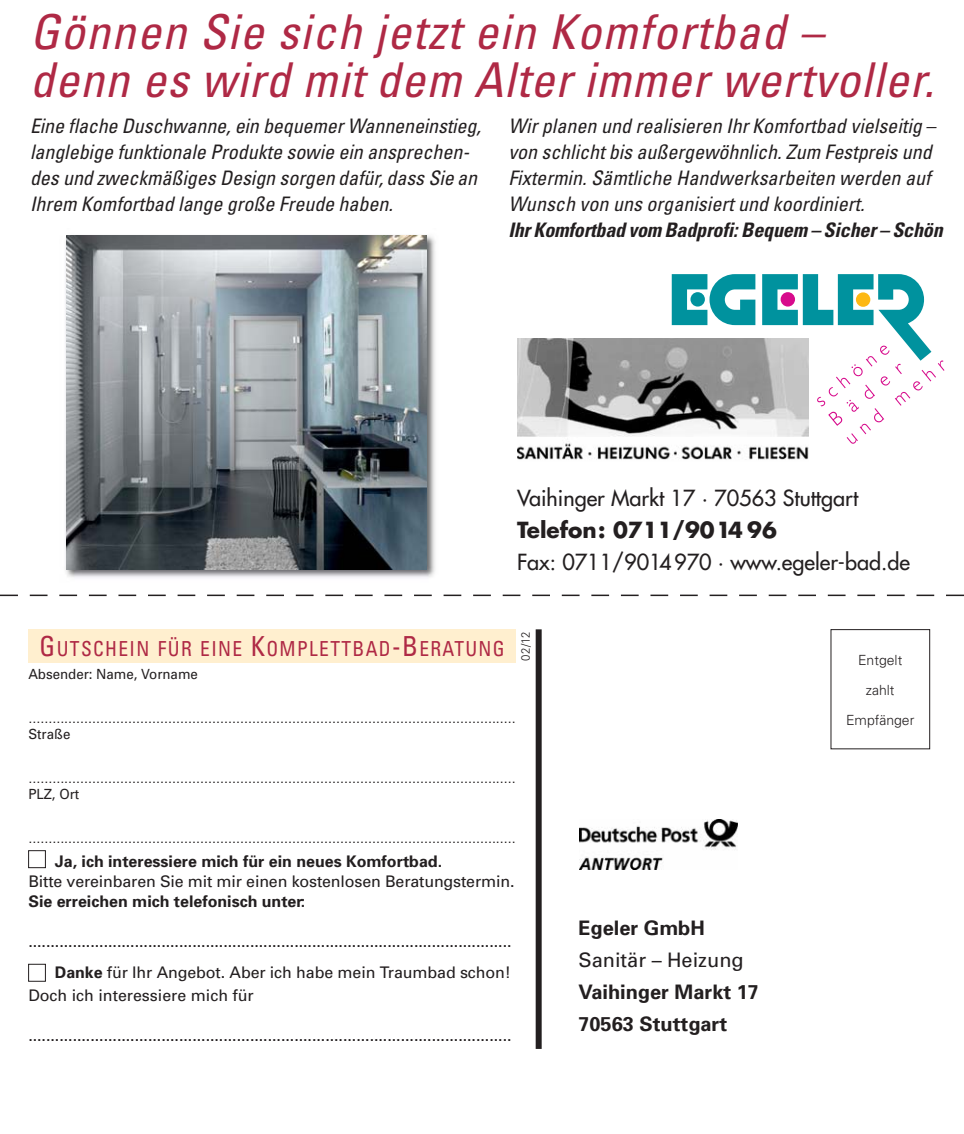
<style>
.page{position:relative;width:964px;height:1134px;background:#fff}
.page>*{position:absolute;margin:0;border:0;box-sizing:border-box;transform-origin:0 0}
.t1{font:italic condensed 48px/48px "Univers";color:#af2945}
.t2{font:21.6px "Futura";color:#231f20}
.t3{font:700 21.6px "Futura";color:#231f20}
.t4{font:condensed 20.8px "Univers";letter-spacing:.07em;color:#af2945;scale:.94 1}
.t5{font:italic condensed 20px/26px "Univers";color:#231f20}
.t6{font:italic 700 condensed 20px "Univers";color:#231f20}
.t7{font:700 20px/32px "Univers";color:#231f20}
.t8{font:20px "Univers";color:#231f20}
.t9{font:300 condensed 18px "Univers";color:#231f20}
.t10{font:16px/31px "Univers";letter-spacing:-.005em;color:#231f20;text-align:right}
.t11{font:700 16px "Univers";color:#231f20}
.t12{font:14px "Univers";color:#231f20;scale:.95 1}
.t13{font:300 14px/30px "Univers";color:#231f20;text-align:center}
.t14{font:300 12px "Univers";color:#231f20;scale:.95 1}
.s1{font-size:27.6px}
.s2{font-weight:700}
</style>
<div class="page">
<div style="left:536px;top:629px;width:6px;height:420px;background:#231f20"></div>
<div style="left:831px;top:629px;width:99px;height:120px;border:1px solid #231f20"></div>
<div style="left:28px;top:629px;width:488px;height:34px;background:#ffefcf"></div>
<div style="left:28px;top:850px;width:18px;height:18px;border:1px solid #231f20"></div>
<div style="left:28px;top:964px;width:18px;height:17px;border:1px solid #231f20"></div>
<img style="left:579px;top:819px;width:159px;height:50px">
<svg style="left:0;top:595px;width:964px;height:1px"></svg>
<img style="left:65px;top:235px;width:370px;height:343px">
<img style="left:67px;top:236px;width:360px;height:333px">
<svg style="left:672px;top:274px;width:83px;height:51px"></svg>
<div style="left:690px;top:292px;width:15px;height:15px;background:#00929e;border-radius:50%"></div>
<svg style="left:762px;top:274px;width:182px;height:170px"></svg>
<img style="left:517px;top:338px;width:292px;height:122px">
<h1 class="t1" style="left:30px;top:13px;width:915px">Gönnen Sie sich jetzt ein Komfortbad – denn es wird mit dem Alter immer wertvoller.</h1>
<p class="t5" style="left:508px;top:115px;width:433px">Wirplanen und realisieren Ihr Komfortbad vielseitig – von schlichtbis außergewöhnlich.Zum Festpreis und Fixtermin.Sämtliche Handwerksarbeiten werden auf Wunsch von uns organisiertund koordiniert.</p>
<p class="t6" style="left:508px;top:223px;width:440px">Ihr Komfortbad vom Badprofi: Bequem – Sicher – Schön</p>
<p class="t5" style="left:30px;top:115px;width:456px">Eine flache Duschwanne,ein bequemerWanneneinstieg, langlebige funktionale Produkte sowie ein ansprechen&shy;des und zweckmäßiges Design sorgen dafür, dass Sie an Ihrem Komfortbad lange große Freude haben.</p>
<p class="t2" style="left:517px;top:487px;width:343px">Vaihinger Markt 17 · 70563 Stuttgart</p>
<p class="t3" style="left:517px;top:520px;width:261px">Telefon: 0711/9014 96</p>
<p class="t2" style="left:517px;top:551px;width:394px">Fax: 0711/9014970 · www.egeler-bad.de</p>
<p class="t4" style="left:40px;top:641px;width:496px"><span class="s1">G</span>UTSCHEIN FÜR EINE <span class="s1">K</span>OMPLETTBAD<span class="s1">-B</span>ERATUNG</p>
<p class="t12" style="left:28px;top:669px;width:180px">Absender: Name, Vorname</p>
<p class="t14" style="left:521px;top:661px;width:32px;rotate:-90deg">02/12</p>
<p class="t9" style="left:28px;top:710px;width:489px">..........................................................................................................................</p>
<p class="t12" style="left:28px;top:729px;width:46px">Straße</p>
<p class="t9" style="left:28px;top:770px;width:489px">..........................................................................................................................</p>
<p class="t12" style="left:28px;top:789px;width:55px">PLZ, Ort</p>
<p class="t9" style="left:28px;top:830px;width:489px">..........................................................................................................................</p>
<p class="t11" style="left:55px;top:855px;width:389px">Ja, ich interessiere mich für ein neues Komfortbad.</p>
<p class="t10" style="left:28px;top:867px;width:488px">Bitte vereinbaren Sie mit mir einen kostenlosen Beratungstermin.</p>
<p class="t11" style="left:28px;top:895px;width:278px">Sie erreichen mich telefonisch unter:</p>
<p class="t10" style="left:28px;top:927px;width:485px">.............................................................................................................<br><span class="s2">Danke</span> für Ihr Angebot. Aber ich habe mein Traumbad schon!</p>
<p class="t10" style="left:28px;top:981px;width:227px">Doch ich interessiere mich für</p>
<p class="t10" style="left:28px;top:1021px;width:485px">.............................................................................................................</p>
<p class="t7" style="left:578px;top:914px;width:128px">Egeler GmbH</p>
<p class="t8" style="left:578px;top:952px;width:167px">Sanitär – Heizung</p>
<p class="t7" style="left:578px;top:978px;width:182px">Vaihinger Markt 17<br>70563 Stuttgart</p>
<p class="t13" style="left:846px;top:646px;width:70px">Entgelt zahlt<br>Empfänger</p>
</div>
